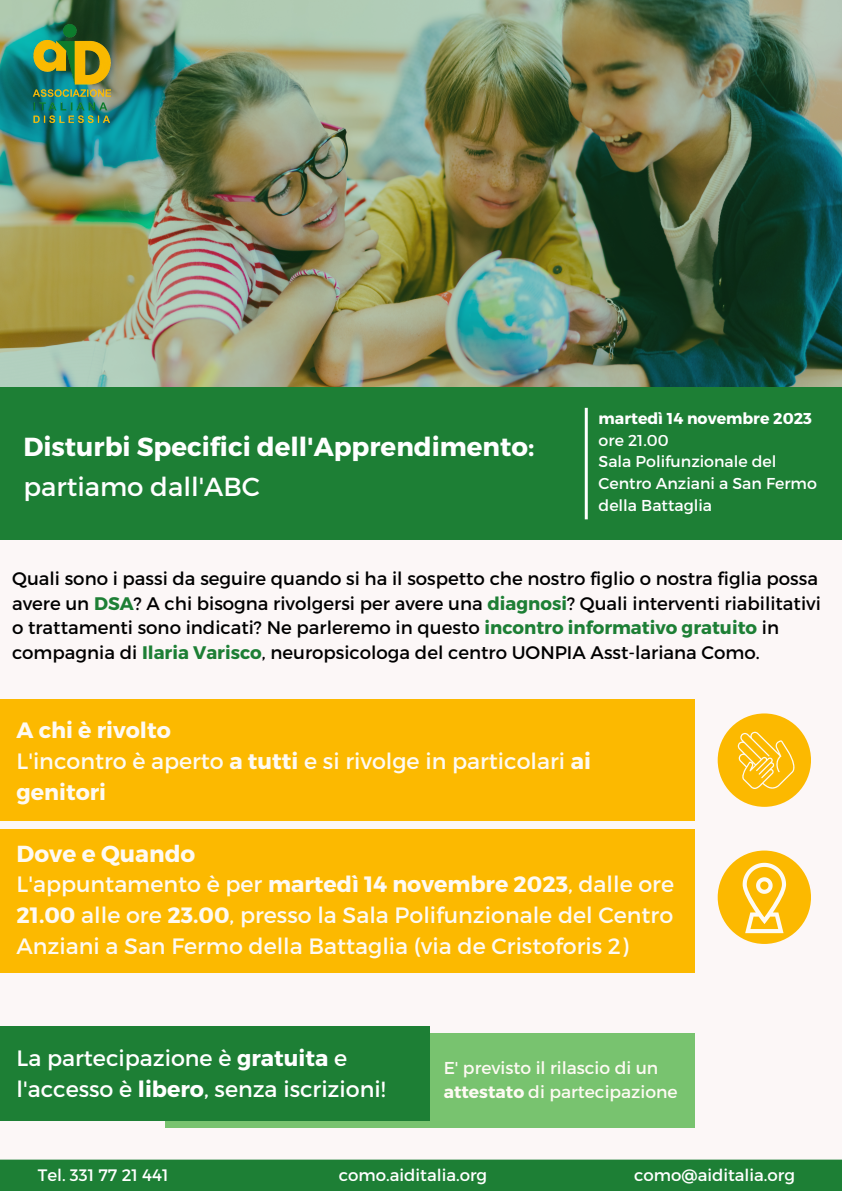
<style>
.page{position:relative;width:842px;height:1191px;background:#fff}
.page>*{position:absolute;margin:0;border:0;box-sizing:border-box;transform-origin:0 0}
.t1{font:700 26.1px "Montserrat";color:#fff}
.t2{font:26.1px "Montserrat";color:#fff}
.t3{font:700 23.2px "Montserrat";color:#fefaf3}
.t4{font:22.2px/30.7px "Montserrat";color:#fefaf3;text-align:justify}
.t5{font:22.2px/30.7px "Montserrat";color:#fff}
.t6{font:700 22.2px "Montserrat";color:#fefaf3}
.t7{font:18.2px/24.7px "Montserrat";color:#000}
.t8{font:17.2px "Montserrat";color:#fefaf3}
.t9{font:16.6px "Montserrat";color:#fff}
.t10{font:15.8px/21.7px "Montserrat";color:#fff}
.t11{font:700 15.8px "Montserrat";color:#fff}
.s1{font-weight:700;color:#1d7f35}
.s2{font-weight:700}
</style>
<div class="page">
<div style="left:0;top:0;width:842px;height:1190px;background:#fcf7f7"></div>
<img style="left:0;top:0;width:842px;height:387px">
<img style="left:29px;top:20px;width:86px;height:108px">
<div style="left:0;top:1159px;width:842px;height:31px;background:#1d7f35"></div>
<div style="left:0;top:387px;width:842px;height:153px;background:#1d7f35"></div>
<hr style="left:585px;top:408px;width:3px;height:111px;background:#fff">
<div style="left:718px;top:713px;width:93px;height:93px;background:#fcb900;border-radius:50%"></div>
<div style="left:165px;top:1033px;width:530px;height:95px;background:#78c36f"></div>
<div style="left:0;top:1025px;width:430px;height:95px;background:#1d7f35"></div>
<div style="left:718px;top:850px;width:93px;height:93px;background:#fcb900;border-radius:50%"></div>
<svg style="left:743px;top:862px;width:43px;height:71px"></svg>
<div style="left:0;top:829px;width:695px;height:144px;background:#fcb900"></div>
<div style="left:0;top:699px;width:695px;height:121px;background:#fcb900"></div>
<svg style="left:738px;top:731px;width:57px;height:58px"></svg>
<p class="t1" style="left:23px;top:429px;width:512px">Disturbi Specifici dell'Apprendimento:</p>
<p class="t2" style="left:23px;top:469px;width:238px">partiamo dall'ABC</p>
<p class="t11" style="left:599px;top:408px;width:215px">martedì 14 novembre 2023</p>
<p class="t10" style="left:599px;top:428px;width:72px">ore 21.00</p>
<p class="t10" style="left:599px;top:450px;width:220px">Sala Polifunzionale del<br>Centro Anziani a San Fermo della Battaglia</p>
<p class="t7" style="left:12px;top:565px;width:810px">Quali sono i passi da seguire quando si ha il sospetto che nostro figlio o nostra figlia possa avere un <span class="s1">DSA</span>? A chi bisogna rivolgersi per avere una <span class="s1">diagnosi</span>? Quali interventi riabilitativi o trattamenti sono indicati? Ne parleremo in questo <span class="s1">incontro informativo gratuito</span> in compagnia di <span class="s1">Ilaria Varisco</span>, neuropsicologa del centro UONPIA Asst-lariana Como.</p>
<p class="t6" style="left:17px;top:715px;width:156px">A chi è rivolto</p>
<p class="t4" style="left:17px;top:744px;width:576px">L'incontro è aperto <span class="s2">a tutti</span> e si rivolge in particolari <span class="s2">ai genitori</span></p>
<p class="t3" style="left:17px;top:838px;width:180px">Dove e Quando</p>
<p class="t4" style="left:17px;top:867px;width:659px">L'appuntamento è per <span class="s2">martedì 14 novembre 2023</span>, dalle ore <span class="s2">21.00</span> alle ore <span class="s2">23.00</span>, presso la Sala Polifunzionale del Centro Anziani a San Fermo della Battaglia (via de Cristoforis 2)</p>
<p class="t5" style="left:17px;top:1041px;width:370px">La partecipazione è <span class="s2">gratuita</span> e l'accesso è <span class="s2">libero</span>, senza iscrizioni!</p>
<p class="t8" style="left:444px;top:1056px;width:216px">E' previsto il rilascio di un</p>
<p class="t8" style="left:444px;top:1080px;width:235px"><span class="s2">attestato</span> di partecipazione</p>
<p class="t9" style="left:38px;top:1163px;width:132px">Tel. 331 77 21 441</p>
<p class="t9" style="left:339px;top:1163px;width:150px">como.aiditalia.org</p>
<p class="t9" style="left:634px;top:1163px;width:162px">como@aiditalia.org</p>
</div>
